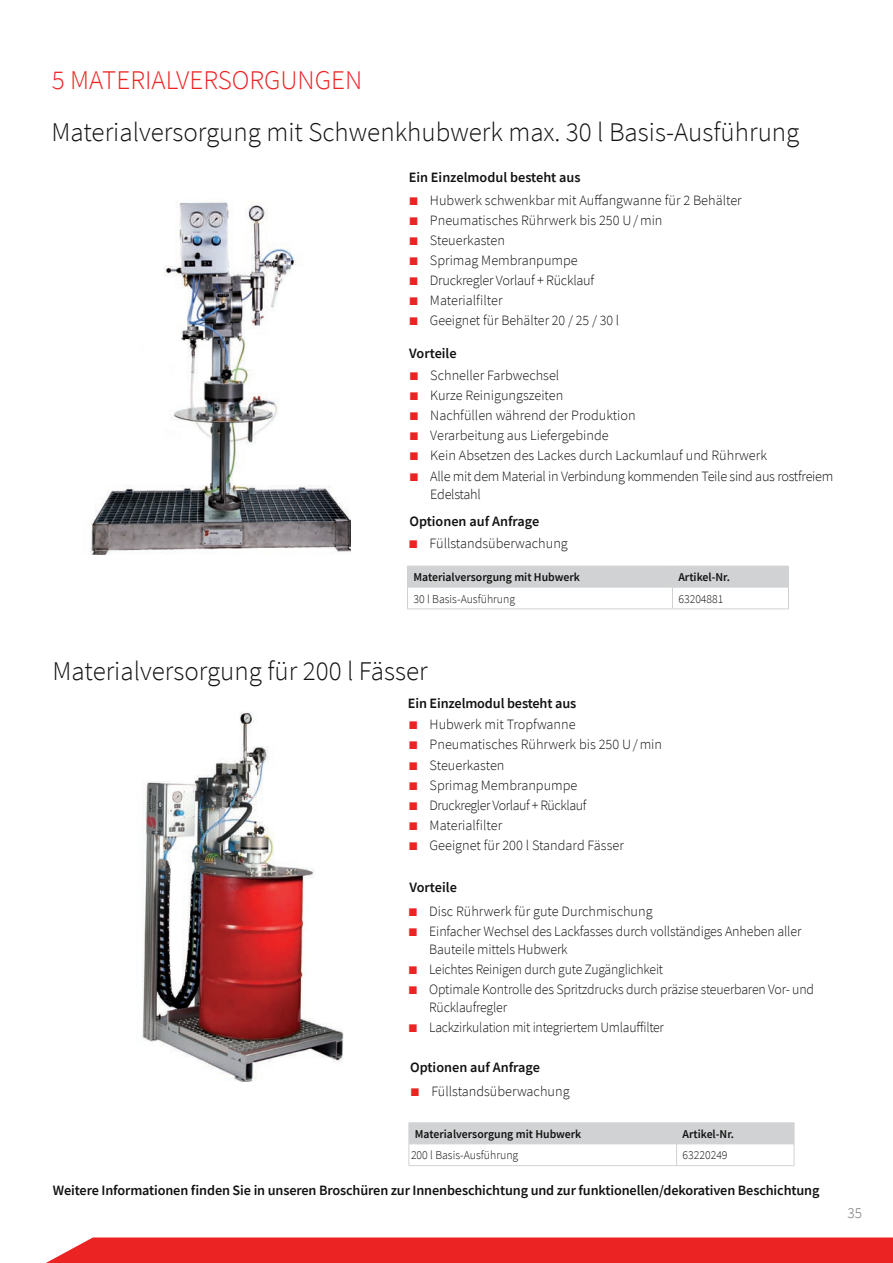
<style>
.page{position:relative;width:893px;height:1263px;background:#fff}
.page>*{position:absolute;margin:0;border:0;box-sizing:border-box;transform-origin:0 0}
.t1{font:300 27px "Source Sans Pro";color:#111211}
.t2{font:300 27px "Source Sans Pro";color:#ec2323}
.t3{font:300 15px "Source Sans Pro";color:#6c6e71}
.t4{font:300 14.25px/18px "Source Sans Pro";letter-spacing:-.01em;color:#111211}
.t5{font:600 14.25px "Source Sans Pro";letter-spacing:-.01em;color:#111211}
.t6{font:300 14.25px "Source Sans Pro";letter-spacing:-.01em;color:#111211;scale:.96 1}
.t7{font:300 14.25px "Source Sans Pro";letter-spacing:-.03em;color:#111211}
.t8{font:600 12px "Source Sans Pro";color:#111211}
.t9{font:300 12px "Source Sans Pro";color:#111211}
.s1{font-family:"Arial";font-weight:400;font-size:16.5px;color:#ec2323}
</style>
<div class="page">
<div style="left:46px;top:1237px;width:847px;height:26px;background:#ec2323"></div>
<img style="left:90px;top:202px;width:261px;height:352px">
<img style="left:142px;top:712px;width:202px;height:369px">
<hr style="left:409px;top:1165px;width:268px;height:1px;background:#d0d2d3">
<hr style="left:677px;top:1165px;width:117px;height:1px;background:#d0d2d3">
<hr style="left:409px;top:1122px;width:268px;height:1px;background:#d0d2d3">
<hr style="left:677px;top:1122px;width:117px;height:1px;background:#d0d2d3">
<svg style="left:409px;top:1123px;width:386px;height:42px"></svg>
<hr style="left:409px;top:1143px;width:268px;height:1px;background:#d0d2d3">
<hr style="left:677px;top:1143px;width:117px;height:1px;background:#d0d2d3">
<hr style="left:407px;top:609px;width:265px;height:1px;background:#d0d2d3">
<hr style="left:672px;top:609px;width:117px;height:1px;background:#d0d2d3">
<svg style="left:407px;top:566px;width:382px;height:43px"></svg>
<hr style="left:407px;top:587px;width:265px;height:1px;background:#d0d2d3">
<hr style="left:672px;top:587px;width:117px;height:1px;background:#d0d2d3">
<h1 class="t2" style="left:52px;top:64px;width:312px">5 MATERIALVERSORGUNGEN</h1>
<h1 class="t1" style="left:52px;top:116px;width:749px">Materialversorgung mit Schwenkhubwerk max. 30 l Basis-Ausführung</h1>
<p class="t5" style="left:409px;top:168px;width:173px">Ein Einzelmodul besteht aus</p>
<p class="t4" style="left:409px;top:191px;width:335px"><span class="s1">■</span> Hubwerk schwenkbar mit Auffangwanne für 2 Behälter</p>
<p class="t4" style="left:409px;top:211px;width:255px"><span class="s1">■</span> Pneumatisches Rührwerk bis 250 U / min</p>
<p class="t4" style="left:409px;top:231px;width:98px"><span class="s1">■</span> Steuerkasten</p>
<p class="t4" style="left:409px;top:251px;width:171px"><span class="s1">■</span> Sprimag Membranpumpe</p>
<p class="t4" style="left:409px;top:271px;width:187px"><span class="s1">■</span> Druckregler Vorlauf + Rücklauf</p>
<p class="t4" style="left:409px;top:291px;width:95px"><span class="s1">■</span> Materialfilter</p>
<p class="t4" style="left:409px;top:312px;width:212px"><span class="s1">■</span> Geeignet für Behälter 20 / 25 / 30 l</p>
<p class="t5" style="left:409px;top:343px;width:49px">Vorteile</p>
<p class="t4" style="left:409px;top:366px;width:152px"><span class="s1">■</span> Schneller Farbwechsel</p>
<p class="t4" style="left:409px;top:386px;width:156px"><span class="s1">■</span> Kurze Reinigungszeiten</p>
<p class="t4" style="left:409px;top:406px;width:228px"><span class="s1">■</span> Nachfüllen während der Produktion</p>
<p class="t4" style="left:409px;top:427px;width:201px"><span class="s1">■</span> Verarbeitung aus Liefergebinde</p>
<p class="t4" style="left:409px;top:447px;width:359px"><span class="s1">■</span> Kein Absetzen des Lackes durch Lackumlauf und Rührwerk</p>
<p class="t4" style="left:430px;top:467px;width:405px;text-indent:-21px"><span class="s1">■</span> Alle mit dem Material in Verbindung kommenden Teile sind aus rostfreiem<br>Edelstahl</p>
<p class="t5" style="left:409px;top:511px;width:131px">Optionen auf Anfrage</p>
<p class="t4" style="left:408px;top:534px;width:161px"><span class="s1">■</span> Füllstandsüberwachung</p>
<p class="t8" style="left:413px;top:569px;width:168px">Materialversorgung mit Hubwerk</p>
<p class="t8" style="left:678px;top:569px;width:53px">Artikel-Nr.</p>
<p class="t9" style="left:413px;top:591px;width:103px">30 l Basis-Ausführung</p>
<p class="t9" style="left:678px;top:591px;width:47px">63204881</p>
<h1 class="t1" style="left:53px;top:655px;width:377px">Materialversorgung für 200 l Fässer</h1>
<p class="t4" style="left:408px;top:716px;width:169px"><span class="s1">■</span> Hubwerk mit Tropfwanne</p>
<p class="t4" style="left:408px;top:736px;width:255px"><span class="s1">■</span> Pneumatisches Rührwerk bis 250 U / min</p>
<p class="t4" style="left:408px;top:756px;width:98px"><span class="s1">■</span> Steuerkasten</p>
<p class="t4" style="left:408px;top:776px;width:171px"><span class="s1">■</span> Sprimag Membranpumpe</p>
<p class="t7" style="left:408px;top:796px;width:180px"><span class="s1">■</span> Druckregler Vorlauf + Rücklauf</p>
<p class="t4" style="left:408px;top:816px;width:95px"><span class="s1">■</span> Materialfilter</p>
<p class="t4" style="left:408px;top:836px;width:217px"><span class="s1">■</span> Geeignet für 200 l Standard Fässer</p>
<p class="t5" style="left:408px;top:694px;width:170px">Ein Einzelmodul besteht aus</p>
<p class="t5" style="left:409px;top:878px;width:49px">Vorteile</p>
<p class="t4" style="left:408px;top:902px;width:246px"><span class="s1">■</span> Disc Rührwerk für gute Durchmischung</p>
<p class="t4" style="left:429px;top:922px;width:374px;text-indent:-21px"><span class="s1">■</span> Einfacher Wechsel des Lackfasses durch vollständiges Anheben aller<br>Bauteile mittels Hubwerk</p>
<p class="t6" style="left:408px;top:960px;width:267px"><span class="s1">■</span> Leichtes Reinigen durch gute Zugänglichkeit</p>
<p class="t4" style="left:429px;top:980px;width:386px;text-indent:-21px"><span class="s1">■</span> Optimale Kontrolle des Spritzdrucks durch präzise steuerbaren Vor- und<br>Rücklaufregler</p>
<p class="t6" style="left:408px;top:1019px;width:268px"><span class="s1">■</span> Lackzirkulation mit integriertem Umlauffilter</p>
<p class="t5" style="left:410px;top:1058px;width:131px">Optionen auf Anfrage</p>
<p class="t4" style="left:410px;top:1082px;width:161px"><span class="s1">■</span> Füllstandsüberwachung</p>
<p class="t8" style="left:415px;top:1126px;width:168px">Materialversorgung mit Hubwerk</p>
<p class="t8" style="left:682px;top:1126px;width:53px">Artikel-Nr.</p>
<p class="t9" style="left:411px;top:1148px;width:109px">200 l Basis-Ausführung</p>
<p class="t9" style="left:682px;top:1148px;width:47px">63220249</p>
<p class="t5" style="left:53px;top:1180px;width:768px">Weitere Informationen finden Sie in unseren Broschüren zur Innenbeschichtung und zur funktionellen/dekorativen Beschichtung</p>
<p class="t3" style="left:848px;top:1204px;width:16px">35</p>
</div>
